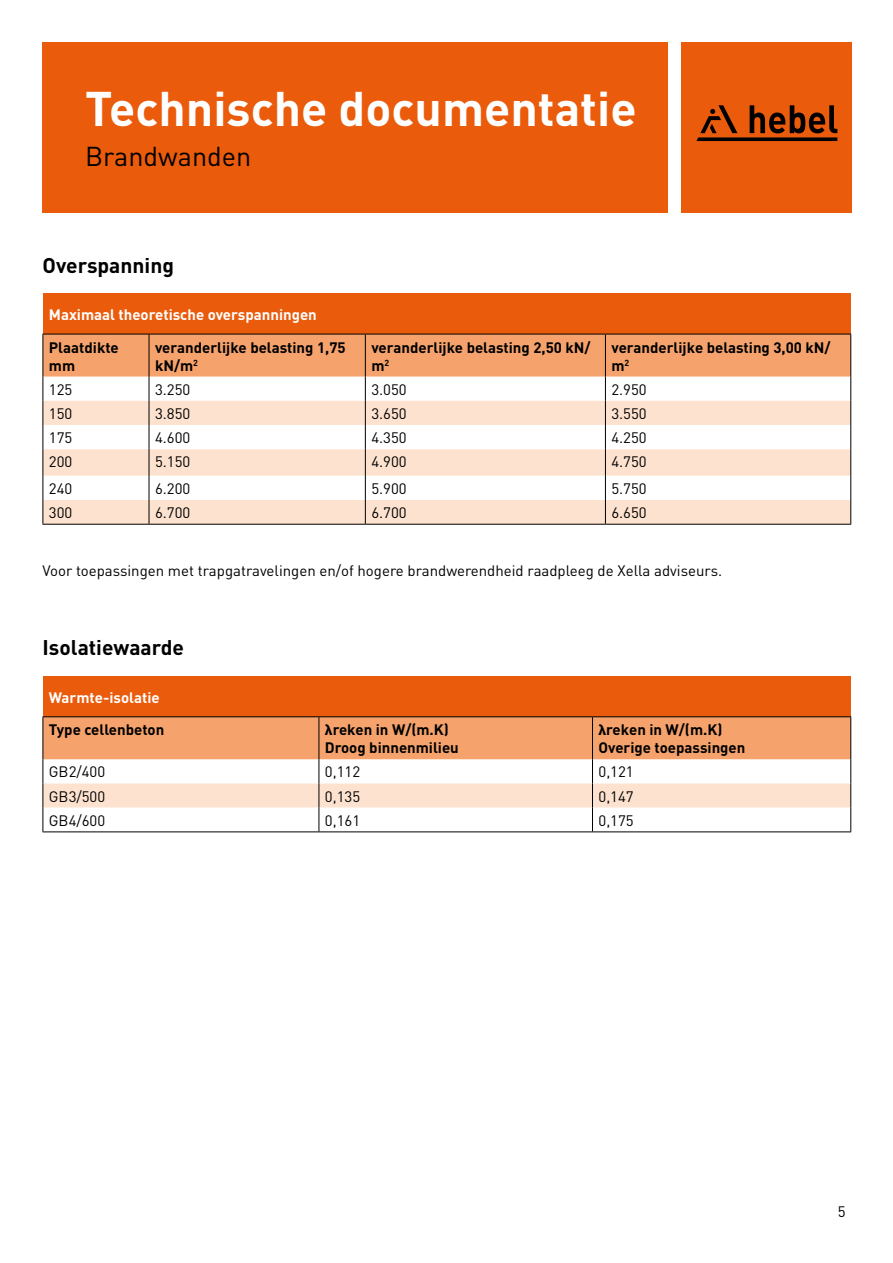
<style>
.page{position:relative;width:893px;height:1263px;background:#fff}
.page>*{position:absolute;margin:0;border:0;box-sizing:border-box;transform-origin:0 0}
.t1{font:700 48px "DIN";color:#fff}
.t2{font:27px "DIN";color:#000}
.t3{font:700 21px "DIN";color:#000}
.t4{font:15px "DIN";color:#000}
.t5{font:700 15px/18px "DIN";color:#000}
.t6{font:700 15px "DIN";color:#fff}
.s1{font-family:"Myriad Pro"}
</style>
<div class="page">
<div style="left:43px;top:43px;width:625px;height:170px;background:#ea5b0b"></div>
<div style="left:682px;top:43px;width:170px;height:170px;background:#ea5b0b"></div>
<svg style="left:696px;top:105px;width:141px;height:36px"></svg>
<div style="left:43px;top:294px;width:808px;height:40px;background:#ea5b0b"></div>
<svg style="left:43px;top:334px;width:808px;height:190px"></svg>
<hr style="left:43px;top:524px;width:106px;height:1px;background:#000">
<hr style="left:149px;top:524px;width:216px;height:1px;background:#000">
<hr style="left:365px;top:524px;width:240px;height:1px;background:#000">
<hr style="left:605px;top:524px;width:246px;height:1px;background:#000">
<div style="left:43px;top:677px;width:808px;height:40px;background:#ea5b0b"></div>
<hr style="left:43px;top:716px;width:276px;height:1px;background:#000">
<hr style="left:319px;top:716px;width:273px;height:1px;background:#000">
<hr style="left:592px;top:716px;width:259px;height:1px;background:#000">
<svg style="left:43px;top:717px;width:808px;height:114px"></svg>
<hr style="left:43px;top:831px;width:276px;height:1px;background:#000">
<hr style="left:319px;top:831px;width:273px;height:1px;background:#000">
<hr style="left:592px;top:831px;width:259px;height:1px;background:#000">
<h1 class="t1" style="left:85px;top:78px;width:553px">Technische documentatie</h1>
<h2 class="t2" style="left:85px;top:140px;width:168px">Brandwanden</h2>
<h3 class="t3" style="left:43px;top:251px;width:133px">Overspanning</h3>
<p class="t6" style="left:49px;top:305px;width:269px">Maximaal theoretische overspanningen</p>
<p class="t5" style="left:49px;top:337px;width:71px">Plaatdikte mm</p>
<p class="t5" style="left:155px;top:337px;width:192px">veranderlijke belasting 1,75 kN/m<sup>2</sup></p>
<p class="t5" style="left:371px;top:337px;width:221px">veranderlijke belasting 2,50 kN/ m<sup>2</sup></p>
<p class="t5" style="left:611px;top:337px;width:221px">veranderlijke belasting 3,00 kN/ m<sup>2</sup></p>
<p class="t4" style="left:49px;top:380px;width:25px">125</p>
<p class="t4" style="left:155px;top:380px;width:37px">3.250</p>
<p class="t4" style="left:371px;top:380px;width:37px">3.050</p>
<p class="t4" style="left:611px;top:380px;width:37px">2.950</p>
<p class="t4" style="left:49px;top:404px;width:25px">150</p>
<p class="t4" style="left:155px;top:404px;width:37px">3.850</p>
<p class="t4" style="left:371px;top:404px;width:37px">3.650</p>
<p class="t4" style="left:611px;top:404px;width:37px">3.550</p>
<p class="t4" style="left:49px;top:428px;width:25px">175</p>
<p class="t4" style="left:155px;top:428px;width:37px">4.600</p>
<p class="t4" style="left:371px;top:428px;width:37px">4.350</p>
<p class="t4" style="left:611px;top:428px;width:37px">4.250</p>
<p class="t4" style="left:49px;top:453px;width:25px">200</p>
<p class="t4" style="left:155px;top:453px;width:37px">5.150</p>
<p class="t4" style="left:371px;top:453px;width:37px">4.900</p>
<p class="t4" style="left:611px;top:453px;width:37px">4.750</p>
<p class="t4" style="left:49px;top:479px;width:25px">240</p>
<p class="t4" style="left:155px;top:479px;width:37px">6.200</p>
<p class="t4" style="left:371px;top:479px;width:37px">5.900</p>
<p class="t4" style="left:611px;top:479px;width:37px">5.750</p>
<p class="t4" style="left:49px;top:503px;width:25px">300</p>
<p class="t4" style="left:155px;top:503px;width:37px">6.700</p>
<p class="t4" style="left:371px;top:503px;width:37px">6.700</p>
<p class="t4" style="left:611px;top:503px;width:37px">6.650</p>
<p class="t4" style="left:43px;top:561px;width:681px">Voor toepassingen met trapgatravelingen en/of hogere brandwerendheid raadpleeg de Xella adviseurs.</p>
<h3 class="t3" style="left:43px;top:634px;width:143px">Isolatiewaarde</h3>
<p class="t6" style="left:49px;top:688px;width:112px">Warmte-isolatie</p>
<p class="t5" style="left:49px;top:720px;width:117px">Type cellenbeton</p>
<p class="t5" style="left:325px;top:720px;width:135px"><span class="s1">λ</span>reken in W/(m.K)<br>Droog binnenmilieu</p>
<p class="t5" style="left:598px;top:720px;width:148px"><span class="s1">λ</span>reken in W/(m.K)<br>Overige toepassingen</p>
<p class="t4" style="left:49px;top:763px;width:58px">GB2/400</p>
<p class="t4" style="left:325px;top:763px;width:37px">0,112</p>
<p class="t4" style="left:598px;top:763px;width:37px">0,121</p>
<p class="t4" style="left:49px;top:787px;width:58px">GB3/500</p>
<p class="t4" style="left:325px;top:787px;width:37px">0,135</p>
<p class="t4" style="left:598px;top:787px;width:37px">0,147</p>
<p class="t4" style="left:49px;top:811px;width:58px">GB4/600</p>
<p class="t4" style="left:325px;top:811px;width:37px">0,161</p>
<p class="t4" style="left:598px;top:811px;width:37px">0,175</p>
<p class="t4" style="left:838px;top:1202px;width:9px">5</p>
</div>
